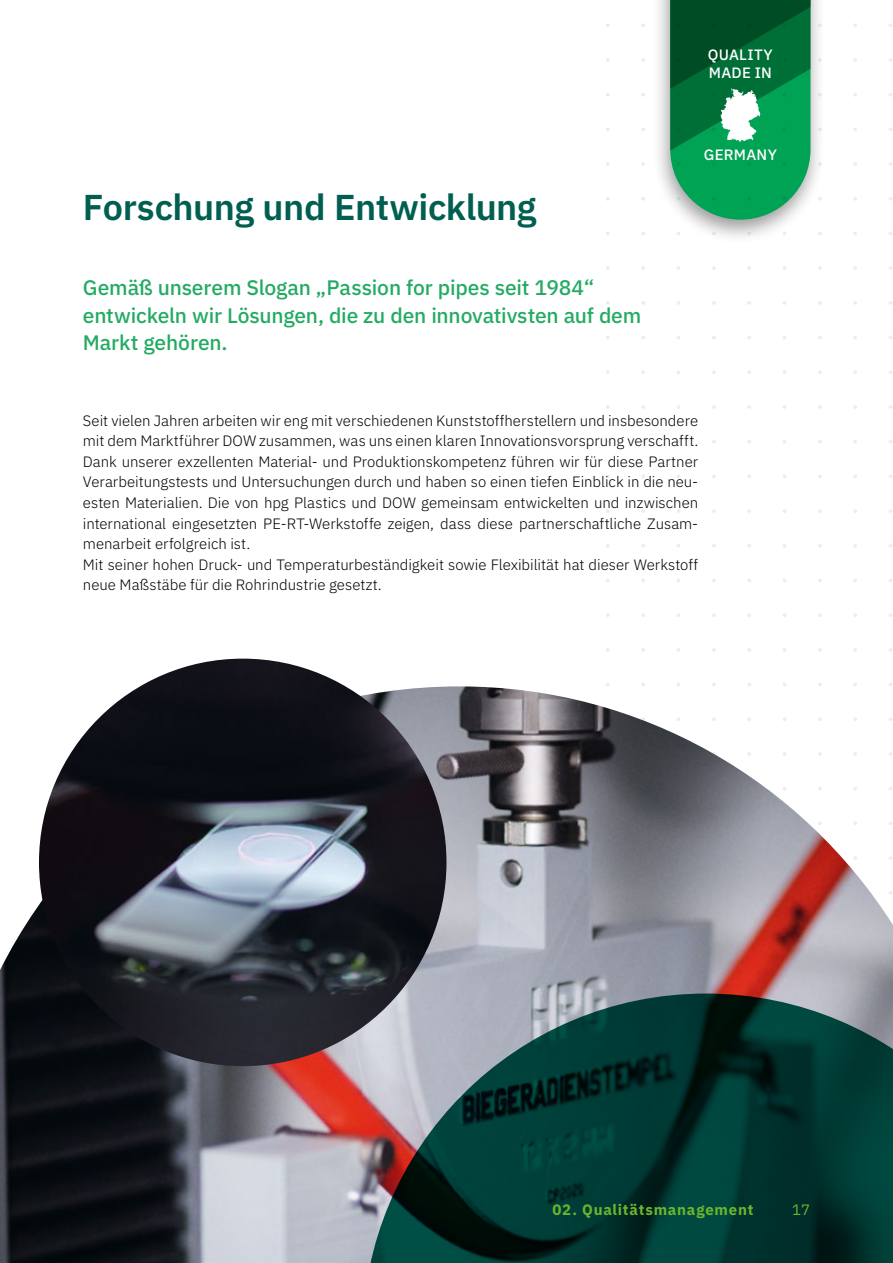
<style>
.page{position:relative;width:893px;height:1263px;background:#fff}
.page>*{position:absolute;margin:0;border:0;box-sizing:border-box;transform-origin:0 0}
.Head_product{font:600 36px "IBM Plex Sans";letter-spacing:-.015em;color:#005f50}
.Einleser{font:500 21px/27.5px "IBM Plex Sans";letter-spacing:-.005em;color:#24ab63}
.Grid_align{font:300 15px/20.5px "IBM Plex Sans";color:#000;text-align:justify}
.t1{font:700 15px "IBM Plex Sans";letter-spacing:.055em;color:#6cb52d}
.Grid_align-2{font:500 15px/18px "IBM Plex Sans";letter-spacing:.02em;color:#fff}
.t2{font:15px "IBM Plex Sans";color:#6cb52d}
</style>
<div class="page">
<svg style="left:641px;top:58px;width:4px;height:4px"></svg>
<svg style="left:606px;top:58px;width:4px;height:4px"></svg>
<svg style="left:712px;top:301px;width:4px;height:4px"></svg>
<svg style="left:606px;top:301px;width:4px;height:4px"></svg>
<svg style="left:712px;top:266px;width:4px;height:4px"></svg>
<svg style="left:641px;top:162px;width:4px;height:4px"></svg>
<svg style="left:606px;top:162px;width:4px;height:4px"></svg>
<svg style="left:641px;top:405px;width:4px;height:4px"></svg>
<svg style="left:712px;top:405px;width:4px;height:4px"></svg>
<svg style="left:606px;top:405px;width:4px;height:4px"></svg>
<svg style="left:818px;top:301px;width:4px;height:4px"></svg>
<svg style="left:818px;top:266px;width:4px;height:4px"></svg>
<svg style="left:818px;top:405px;width:4px;height:4px"></svg>
<svg style="left:641px;top:509px;width:4px;height:4px"></svg>
<svg style="left:712px;top:509px;width:4px;height:4px"></svg>
<svg style="left:606px;top:509px;width:4px;height:4px"></svg>
<svg style="left:712px;top:613px;width:4px;height:4px"></svg>
<svg style="left:606px;top:613px;width:4px;height:4px"></svg>
<svg style="left:712px;top:648px;width:4px;height:4px"></svg>
<svg style="left:606px;top:648px;width:4px;height:4px"></svg>
<svg style="left:818px;top:509px;width:4px;height:4px"></svg>
<svg style="left:818px;top:613px;width:4px;height:4px"></svg>
<svg style="left:818px;top:648px;width:4px;height:4px"></svg>
<img style="left:0;top:686px;width:893px;height:577px">
<div style="left:651px;top:0;width:175px;height:244px;background:#000;opacity:.4"></div>
<svg style="left:670px;top:0;width:140px;height:220px;background:#10844a"></svg>
<svg style="left:720px;top:88px;width:40px;height:54px"></svg>
<img style="left:39px;top:659px;width:407px;height:407px;border-radius:204px">
<svg style="left:363px;top:993px;width:530px;height:270px;background:#234b49"></svg>
<p class="Grid_align-2" style="left:708px;top:45px;width:66px">QUALITY<br>MADE IN</p>
<p class="Head_product" style="left:83px;top:179px;width:455px">Forschung und Entwicklung</p>
<p class="Einleser" style="left:83px;top:272px;width:560px">Gemäß unserem Slogan „Passion for pipes seit 1984“ entwickeln wir Lösungen, die zu den innovativsten auf dem<br>Markt gehören.</p>
<p class="Grid_align-2" style="left:704px;top:144px;width:75px">GERMANY</p>
<p class="Grid_align" style="left:83px;top:409px;width:617px">Seit vielen Jahren arbeiten wir eng mit verschiedenen Kunststoffherstellern und insbesondere mit dem Marktführer DOW zusammen, was uns einen klaren Innovationsvorsprung verschafft.<br>Dank unserer exzellenten Material- und Produktionskompetenz führen wir für diese Partner Verarbeitungstests und Untersuchungen durch und haben so einen tiefen Einblick in die neu&shy;esten Materialien. Die von hpg Plastics und DOW gemeinsam entwickelten und inzwischen international eingesetzten PE-RT-Werkstoffe zeigen, dass diese partnerschaftliche Zusam&shy;menarbeit erfolgreich ist.</p>
<p class="Grid_align" style="left:83px;top:553px;width:617px">Mit seiner hohen Druck- und Temperaturbeständigkeit sowie Flexibilität hat dieser Werkstoff neue Maßstäbe für die Rohrindustrie gesetzt.</p>
<p class="t1" style="left:552px;top:1198px;width:203px">02. Qualitätsmanagement</p>
<p class="t2" style="left:792px;top:1198px;width:20px">17</p>
</div>
